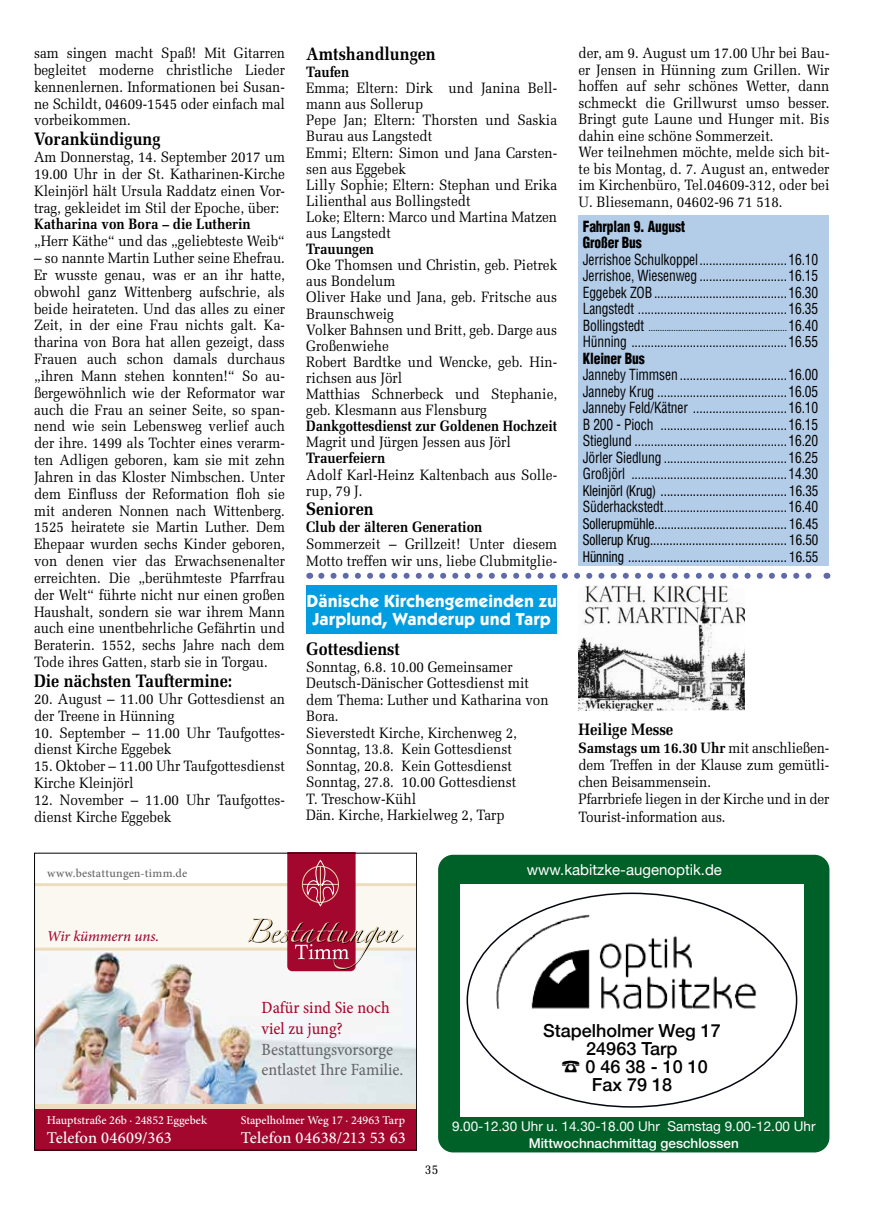
<style>
.page{position:relative;width:872px;height:1212px;background:#fff}
.page>*{position:absolute;margin:0;border:0;box-sizing:border-box;transform-origin:0 0}
.t1{font:700 18px "Melior";color:#000;scale:.9 1}
.t2{font:700 18px/18px "Kabel Itc T";color:#fff;text-align:center}
.t3{font:500 18px/18px "Helvetica Neue";color:#000;text-align:center}
.t4{font:17.25px/20.7px "Minion Pro Cn Capt";letter-spacing:-.005em;color:#646567}
.t5{font:17.25px/20.7px "Minion Pro Cn Capt";color:#a3072e}
.t6{font:500 16.5px "Minion Pro";letter-spacing:.005em;color:#fff}
.t7{font:700 16.5px "Melior";color:#000;scale:.9 1}
.t8{font:15px/16.8px "Melior";color:#000;scale:.9 1}
.t9{font:condensed 15px/16.5px "Helvetica";letter-spacing:-.01em;color:#000;text-align:justify;scale:.9 1}
.t10{font:condensed 15px/16.5px "Helvetica Neue";color:#000;text-align:justify;scale:.9 1}
.t11{font:700 15px "Melior";color:#000;scale:.9 1}
.t12{font:700 15px "Melior";color:#000;scale:.88 1}
.t13{font:900 condensed 15px/16.5px "Helvetica";letter-spacing:-.01em;color:#000;scale:.9 1}
.t14{font:15px "Helvetica Neue";color:#fff}
.t15{font:italic 500 15px "Minion Pro";letter-spacing:-.01em;color:#a3072e}
.t16{font:13.5px "Helvetica Neue";color:#fdfdfd}
.t17{font:500 13.5px "Helvetica Neue";color:#fdfdfd}
.t18{font:13.5px "Melior";color:#000;scale:.9 1}
.t19{font:500 12px "Minion Pro";color:#fff}
.t20{font:500 12px "Minion Pro";letter-spacing:.02em;color:#646567}
.t21{font:condensed 10.5px "Helvetica";color:#000;scale:.9 1}
.s1{font-size:15px}
.s2{font-weight:700}
</style>
<div class="page">
<div style="left:306px;top:585px;width:251px;height:48px;background:#009ee0"></div>
<img style="left:578px;top:585px;width:166px;height:125px">
<div style="left:438px;top:855px;width:391px;height:297px;background:#006128;border-radius:15px"></div>
<div style="left:460px;top:884px;width:344px;height:233px;background:#fff"></div>
<img style="left:493px;top:910px;width:267px;height:99px">
<div style="left:578px;top:215px;width:251px;height:351px;background:#b3cce8"></div>
<svg style="left:321px;top:573px;width:491px;height:6px"></svg>
<img style="left:36px;top:950px;width:379px;height:155px">
<div style="left:34px;top:885px;width:383px;height:64px;background:#fbf8f2"></div>
<hr style="left:34px;top:947px;width:383px;height:3px;background:#ecddbe">
<hr style="left:34px;top:883px;width:383px;height:3px;background:#ecddbe">
<div style="left:34px;top:1108px;width:383px;height:42px;background:#a3072e"></div>
<hr style="left:34px;top:1105px;width:383px;height:4px;background:#ecddbe">
<svg style="left:247px;top:855px;width:156px;height:116px"></svg>
<div style="left:34px;top:853px;width:383px;height:297px;border:1px solid #000"></div>
<p class="t8" style="left:34px;top:45px;width:280px;text-align:justify">sam singen macht Spaß! Mit Gitarren begleitet moderne christliche Lieder kennenlernen. Informationen bei Susan&shy;ne Schildt, 04609-1545 oder einfach mal vorbeikommen.</p>
<p class="t1" style="left:34px;top:128px;width:142px">Vorankündigung</p>
<p class="t8" style="left:34px;top:149px;width:280px;text-align:justify">Am Donnerstag, 14. September 2017 um 19.00 Uhr in der St. Katharinen-Kirche Kleinjörl hält Ursula Raddatz einen Vor&shy;trag, gekleidet im Stil der Epoche, über:</p>
<p class="t11" style="left:34px;top:215px;width:242px">Katharina von Bora – die Lutherin</p>
<p class="t8" style="left:34px;top:233px;width:280px">„Herr Käthe“ und das „geliebteste Weib“</p>
<p class="t8" style="left:34px;top:250px;width:280px;text-align:justify">– so nannte Martin Luther seine Ehefrau.<br>Er wusste genau, was er an ihr hatte, obwohl ganz Wittenberg aufschrie, als beide heirateten. Und das alles zu einer Zeit, in der eine Frau nichts galt. Ka&shy;tharina von Bora hat allen gezeigt, dass Frauen auch schon damals durchaus „ihren Mann stehen konnten!“ So au&shy;ßergewöhnlich wie der Reformator war auch die Frau an seiner Seite, so span&shy;nend wie sein Lebensweg verlief auch der ihre. 1499 als Tochter eines verarm&shy;ten Adligen geboren, kam sie mit zehn Jahren in das Kloster Nimbschen. Unter dem Einfluss der Reformation floh sie mit anderen Nonnen nach Wittenberg.<br>1525 heiratete sie Martin Luther. Dem Ehepaar wurden sechs Kinder geboren, von denen vier das Erwachsenenalter erreichten. Die „berühmteste Pfarrfrau der Welt“ führte nicht nur einen großen Haushalt, sondern sie war ihrem Mann auch eine unentbehrliche Gefährtin und Beraterin. 1552, sechs Jahre nach dem Tode ihres Gatten, starb sie in Torgau.</p>
<p class="t1" style="left:34px;top:670px;width:222px">Die nächsten Tauftermine:</p>
<p class="t8" style="left:34px;top:690px;width:280px">20. August – 11.00 Uhr Gottesdienst an der Treene in Hünning</p>
<p class="t8" style="left:34px;top:724px;width:280px">10. September – 11.00 Uhr Taufgottes&shy;dienst Kirche Eggebek</p>
<p class="t8" style="left:34px;top:758px;width:280px">15. Oktober – 11.00 Uhr Taufgottesdienst<br>Kirche Kleinjörl</p>
<p class="t8" style="left:34px;top:791px;width:280px">12. November – 11.00 Uhr Taufgottes&shy;dienst Kirche Eggebek</p>
<p class="t20" style="left:47px;top:865px;width:141px">www.bestattungen-timm.de</p>
<p class="t15" style="left:47px;top:926px;width:114px">Wir kümmern uns.</p>
<p class="t1" style="left:306px;top:43px;width:145px">Amtshandlungen</p>
<p class="t11" style="left:306px;top:63px;width:49px">Taufen</p>
<p class="t8" style="left:306px;top:80px;width:280px;line-height:16px">Emma; Eltern: Dirk und Janina Bell&shy;mann aus Sollerup<br>Pepe Jan; Eltern: Thorsten und Saskia<br>Burau aus Langstedt<br>Emmi; Eltern: Simon und Jana Carsten&shy;sen aus Eggebek<br>Lilly Sophie; Eltern: Stephan und Erika<br>Lilienthal aus Bollingstedt<br>Loke; Eltern: Marco und Martina Matzen aus Langstedt</p>
<p class="t11" style="left:306px;top:240px;width:77px">Trauungen</p>
<p class="t8" style="left:306px;top:257px;width:280px;line-height:16px">Oke Thomsen und Christin, geb. Pietrek aus Bondelum<br>Oliver Hake und Jana, geb. Fritsche aus<br>Braunschweig<br>Volker Bahnsen und Britt, geb. Darge aus<br>Großenwiehe<br>Robert Bardtke und Wencke, geb. Hin&shy;richsen aus Jörl<br>Matthias Schnerbeck und Stephanie, geb. Klesmann aus Flensburg</p>
<p class="t12" style="left:306px;top:417px;width:286px">Dankgottesdienst zur Goldenen Hochzeit</p>
<p class="t8" style="left:306px;top:434px;width:229px">Magrit und Jürgen Jessen aus Jörl</p>
<p class="t11" style="left:306px;top:449px;width:89px">Trauerfeiern</p>
<p class="t8" style="left:306px;top:466px;width:280px;line-height:16px">Adolf Karl-Heinz Kaltenbach aus Solle&shy;rup, 79 J.</p>
<p class="t1" style="left:306px;top:498px;width:76px">Senioren</p>
<p class="t11" style="left:306px;top:518px;width:197px">Club der älteren Generation</p>
<p class="t8" style="left:306px;top:536px;width:280px">Sommerzeit – Grillzeit! Unter diesem<br>Motto treffen wir uns, liebe Clubmitglie-</p>
<p class="t2" style="left:306px;top:592px;width:252px">Dänische Kirchengemeinden zu<br>Jarplund, Wanderup und Tarp</p>
<p class="t1" style="left:306px;top:638px;width:105px">Gottesdienst</p>
<p class="t8" style="left:306px;top:658px;width:271px">Sonntag, 6.8. 10.00 Gemeinsamer<br>Deutsch-Dänischer Gottesdienst mit dem Thema: Luther und Katharina von<br>Bora.<br>Sieverstedt Kirche, Kirchenweg 2,<br>Sonntag, 13.8. Kein Gottesdienst<br>Sonntag, 20.8. Kein Gottesdienst<br>Sonntag, 27.8. 10.00 Gottesdienst<br>T. Treschow-Kühl<br>Dän. Kirche, Harkielweg 2, Tarp</p>
<p class="t8" style="left:578px;top:45px;width:280px">der, am 9. August um 17.00 Uhr bei Bau&shy;er Jensen in Hünning zum Grillen. Wir hoffen auf sehr schönes Wetter, dann schmeckt die Grillwurst umso besser.<br>Bringt gute Laune und Hunger mit. Bis dahin eine schöne Sommerzeit.<br>Wer teilnehmen möchte, melde sich bit&shy;te bis Montag, d. 7. August an, entweder im Kirchenbüro, Tel.04609-312, oder bei U. Bliesemann, 04602-96 71 518.</p>
<p class="t13" style="left:583px;top:218px;width:116px">Fahrplan 9. August<br>Großer Bus</p>
<p class="t9" style="left:583px;top:251px;width:263px">Jerrishoe Schulkoppel...........................16.10<br>Jerrishoe, Wiesenweg ...........................16.15<br>Eggebek ZOB.........................................16.30<br>Langstedt ..............................................16.35</p>
<p class="t21" style="left:583px;top:320px;width:263px"><span class="s1">Bollingstedt</span> ............................................................. <span class="s1">16.40</span></p>
<p class="t9" style="left:583px;top:333px;width:263px">Hünning ................................................16.55</p>
<p class="t13" style="left:583px;top:350px;width:70px">Kleiner Bus</p>
<p class="t9" style="left:583px;top:366px;width:263px">Janneby Timmsen .................................16.00<br>Janneby Krug ........................................16.05<br>Janneby Feld/Kätner .............................16.10<br>B 200 - Pioch .......................................16.15<br>Stieglund ...............................................16.20<br>Jörler Siedlung ......................................16.25<br>Großjörl ................................................14.30</p>
<p class="t10" style="left:583px;top:482px;width:263px">Kleinjörl (Krug) ....................................... 16.35</p>
<p class="t9" style="left:583px;top:498px;width:263px">Süderhackstedt......................................16.40</p>
<p class="t10" style="left:583px;top:515px;width:263px">Sollerupmühle......................................... 16.45<br>Sollerup Krug.......................................... 16.50<br>Hünning ................................................. 16.55</p>
<p class="t7" style="left:578px;top:720px;width:107px">Heilige Messe</p>
<p class="t8" style="left:578px;top:739px;width:280px;line-height:17.2px"><span class="s2">Samstags um 16.30 Uhr</span> mit anschließen&shy;dem Treffen in der Klause zum gemütli&shy;chen Beisammensein.<br>Pfarrbriefe liegen in der Kirche und in der Tourist-information aus.</p>
<p class="t14" style="left:527px;top:859px;width:196px">www.kabitzke-augenoptik.de</p>
<p class="t19" style="left:47px;top:1111px;width:162px">Hauptstraße 26b · 24852 Eggebek</p>
<p class="t6" style="left:47px;top:1126px;width:126px">Telefon 04609/363</p>
<p class="t5" style="left:261px;top:997px;width:130px">Dafür sind Sie noch viel zu jung?</p>
<p class="t4" style="left:261px;top:1039px;width:143px">Bestattungsvorsorge entlastet Ihre Familie.</p>
<p class="t19" style="left:241px;top:1111px;width:166px">Stapelholmer Weg 17 · 24963 Tarp</p>
<p class="t6" style="left:241px;top:1127px;width:167px">Telefon 04638/213 53 63</p>
<p class="t18" style="left:425px;top:1162px;width:17px">35</p>
<p class="t3" style="left:543px;top:1020px;width:179px">Stapelholmer Weg 17<br>24963 Tarp<br>☎ 0 46 38 - 10 10<br>Fax 79 18</p>
<p class="t16" style="left:452px;top:1117px;width:365px">9.00-12.30 Uhr u. 14.30-18.00 Uhr Samstag 9.00-12.00 Uhr</p>
<p class="t17" style="left:529px;top:1132px;width:212px">Mittwochnachmittag geschlossen</p>
</div>
